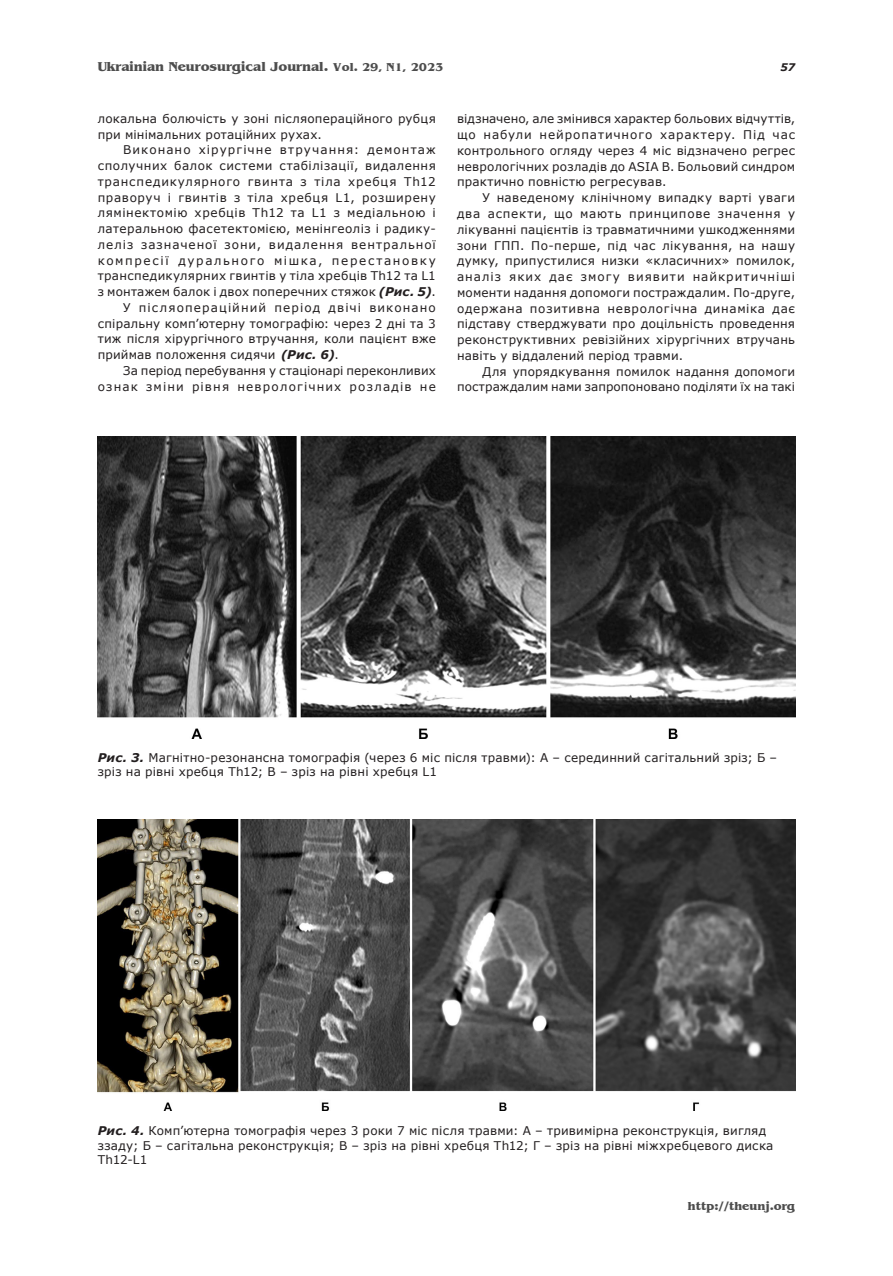
<style>
.page{position:relative;width:893px;height:1276px;background:#fff}
.page>*{position:absolute;margin:0;border:0;box-sizing:border-box;transform-origin:0 0}
.t1{font:700 13.5px "Benguiat";color:#4d4d4d}
._092_Body_ua{font:12px/15.8px "Verdana";letter-spacing:.015em;color:#231f20;text-align:justify}
._112_Ris_pidpys{font:12px/14.4px "Verdana";letter-spacing:.015em;color:#231f20}
.t2{font:700 12px "Benguiat";color:#4d4d4d}
.t3{font:italic 700 10.5px "Verdana";color:#231f20}
.s1{font-size:12px}
.s2{font-weight:700;font-style:italic}
</style>
<div class="page">
<img style="left:98px;top:437px;width:697px;height:301px">
<img style="left:98px;top:819px;width:697px;height:291px">
<p class="t1" style="left:98px;top:59px;width:347px">Ukrainian Neurosurgical Journal. <span class="s1">Vol. 29, N1, 2023</span></p>
<p class="t3" style="left:780px;top:59px;width:16px">57</p>
<p class="_092_Body_ua" style="left:98px;top:110px;width:340px">локальна болючість у зоні післяопераційного рубця при мінімальних ротаційних рухах.</p>
<p class="_092_Body_ua" style="left:98px;top:142px;width:340px;text-indent:26px">Виконано хірургічне втручання: демонтаж сполучних балок системи стабілізації, видалення транспедикулярного гвинта з тіла хребця Th12 праворуч і гвинтів з тіла хребця L1, розширену лямінектомію хребців Th12 та L1 з медіальною і латеральною фасетектомією, менінгеоліз і радику&shy;леліз зазначеної зони, видалення вентральної компресії дурального мішка, перестановку транспедикулярних гвинтів у тіла хребців Th12 та L1 з монтажем балок і двох поперечних стяжок <span class="s2">(Рис. 5)</span>.</p>
<p class="_092_Body_ua" style="left:98px;top:299px;width:340px;text-indent:26px">У післяопераційний період двічі виконано спіральну комп’ютерну томографію: через 2 дні та 3 тиж після хірургічного втручання, коли пацієнт вже приймав положення сидячи <span class="s2">(Рис. 6)</span>.</p>
<p class="_092_Body_ua" style="left:98px;top:362px;width:340px;text-align:right">За період перебування у стаціонарі переконливих ознак зміни рівня неврологічних розладів не</p>
<p class="_092_Body_ua" style="left:457px;top:111px;width:340px">відзначено, але змінився характер больових відчуттів, що набули нейропатичного характеру. Під час контрольного огляду через 4 міс відзначено регрес неврологічних розладів до ASIA B. Больовий синдром практично повністю регресував.</p>
<p class="_092_Body_ua" style="left:457px;top:190px;width:340px;text-indent:26px">У наведеному клінічному випадку варті уваги два аспекти, що мають принципове значення у лікуванні пацієнтів із травматичними ушкодженнями зони ГПП. По-перше, під час лікування, на нашу думку, припустилися низки «класичних» помилок, аналіз яких дає змогу виявити найкритичніші моменти надання допомоги постраждалим. По-друге, одержана позитивна неврологічна динаміка дає підставу стверджувати про доцільність проведення реконструктивних ревізійних хірургічних втручань навіть у віддалений період травми.</p>
<p class="_092_Body_ua" style="left:457px;top:363px;width:340px;text-align:right">Для упорядкування помилок надання допомоги постраждалим нами запропоновано поділяти їх на такі</p>
<p class="_112_Ris_pidpys" style="left:98px;top:750px;width:681px"><span class="s2">Рис. 3.</span> Магнітно-резонансна томографія (через 6 міс після травми): А – серединний сагітальний зріз; Б – зріз на рівні хребця Th12; В – зріз на рівні хребця L1</p>
<p class="_112_Ris_pidpys" style="left:98px;top:1123px;width:677px"><span class="s2">Рис. 4.</span> Комп’ютерна томографія через 3 роки 7 міс після травми: А – тривимірна реконструкція, вигляд ззаду; Б – сагітальна реконструкція; В – зріз на рівні хребця Th12; Г – зріз на рівні міжхребцевого диска<br>Th12-L1</p>
<p class="t2" style="left:688px;top:1199px;width:109px">http://theunj.org</p>
</div>
